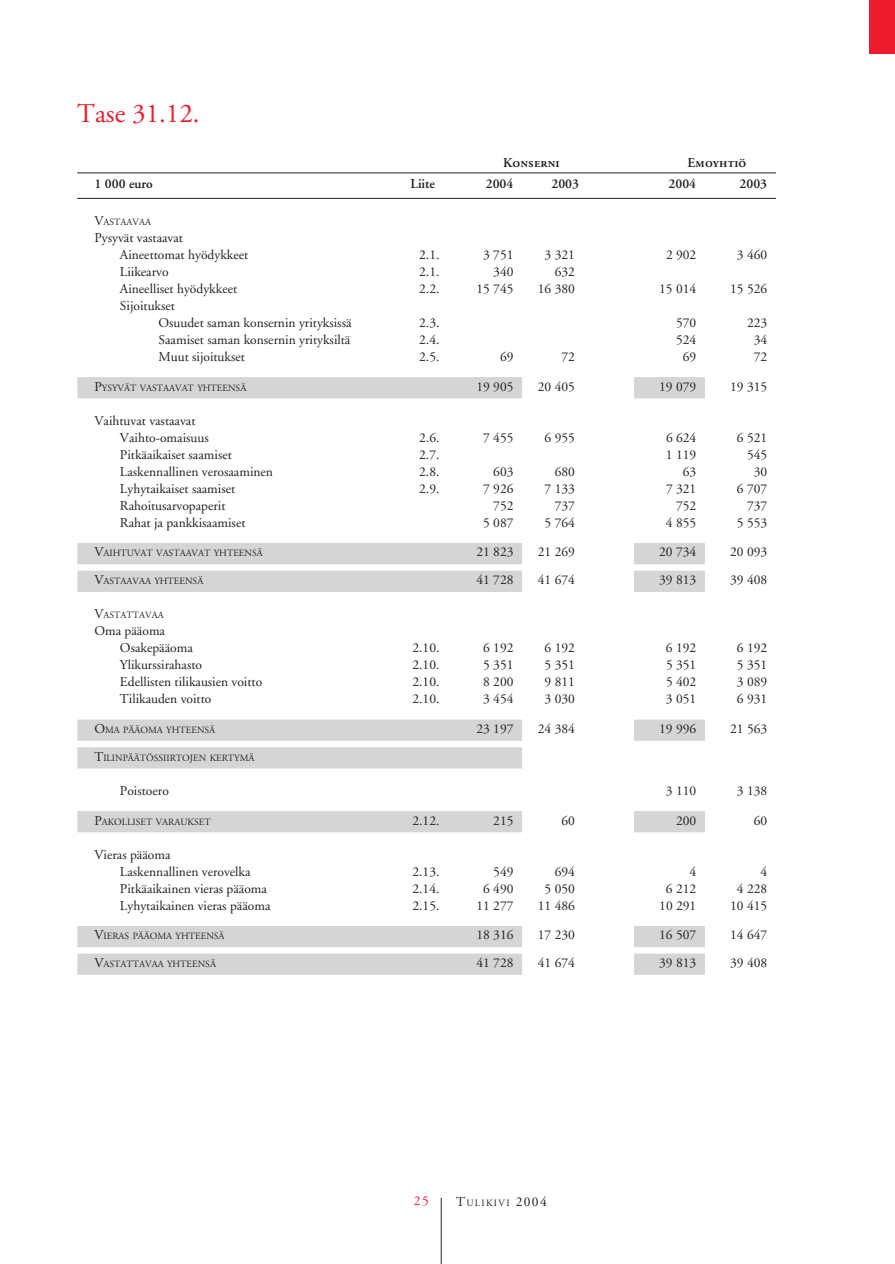
<style>
.page{position:relative;width:895px;height:1264px;background:#fff}
.page>*{position:absolute;margin:0;border:0;box-sizing:border-box;transform-origin:0 0}
.t1{font:27px "Adobe Garamond";color:#ed1b2d}
.t2{font:13.5px/17px "Adobe Garamond";color:#231f20}
.t3{font:600 13.5px "Adobe Garamond";color:#231f20}
.t4{font:13.5px "Adobe Garamond Semibold SC";letter-spacing:.01em;color:#231f20}
.t5{font:13.5px "Adobe Garamond";color:#ed1b2d}
.t6{font:9.6px "Adobe Garamond";color:#231f20}
.t7{font:9.6px "Adobe Garamond";letter-spacing:.14em;color:#231f20}
.s1{font-size:13.5px}
</style>
<div class="page">
<div style="left:868px;top:0;width:26px;height:54px;background:#ed1b2d"></div>
<hr style="left:441px;top:1197px;width:1px;height:66px;background:#231f20">
<svg style="left:77px;top:377px;width:627px;height:597px"></svg>
<hr style="left:77px;top:172px;width:698px;height:1px;background:#231f20">
<hr style="left:77px;top:198px;width:698px;height:1px;background:#231f20">
<h1 class="t1" style="left:77px;top:103px;width:124px">Tase 31.12.</h1>
<p class="t4" style="left:503px;top:157px;width:58px">Konserni</p>
<p class="t4" style="left:687px;top:157px;width:60px">Emoyhtiö</p>
<p class="t3" style="left:95px;top:178px;width:60px">1 000 euro</p>
<p class="t3" style="left:410px;top:178px;width:26px">Liite</p>
<p class="t3" style="left:485px;top:178px;width:29px">2004</p>
<p class="t3" style="left:551px;top:178px;width:29px">2003</p>
<p class="t3" style="left:668px;top:178px;width:29px">2004</p>
<p class="t3" style="left:739px;top:178px;width:29px">2003</p>
<p class="t6" style="left:94px;top:218px;width:58px"><span class="s1">V</span>ASTAAVAA</p>
<p class="t2" style="left:120px;top:230px;width:130px;text-indent:-26px">Pysyvät vastaavat<br>Aineettomat hyödykkeet</p>
<p class="t2" style="left:419px;top:247px;width:22px">2.1.</p>
<p class="t2" style="left:483px;top:247px;width:32px">3 751</p>
<p class="t2" style="left:544px;top:247px;width:32px">3 321</p>
<p class="t2" style="left:665px;top:247px;width:32px">2 902</p>
<p class="t2" style="left:736px;top:247px;width:32px">3 460</p>
<p class="t2" style="left:120px;top:264px;width:50px">Liikearvo</p>
<p class="t2" style="left:419px;top:264px;width:22px">2.1.</p>
<p class="t2" style="left:493px;top:264px;width:22px">340</p>
<p class="t2" style="left:554px;top:264px;width:22px">632</p>
<p class="t2" style="left:120px;top:281px;width:119px">Aineelliset hyödykkeet</p>
<p class="t2" style="left:419px;top:281px;width:22px">2.2.</p>
<p class="t2" style="left:476px;top:281px;width:39px">15 745</p>
<p class="t2" style="left:537px;top:281px;width:39px">16 380</p>
<p class="t2" style="left:659px;top:281px;width:39px">15 014</p>
<p class="t2" style="left:729px;top:281px;width:39px">15 526</p>
<p class="t2" style="left:158px;top:298px;width:194px;text-indent:-38px">Sijoitukset<br>Osuudet saman konsernin yrityksissä</p>
<p class="t2" style="left:419px;top:315px;width:22px">2.3.</p>
<p class="t2" style="left:675px;top:315px;width:22px">570</p>
<p class="t2" style="left:746px;top:315px;width:22px">223</p>
<p class="t2" style="left:158px;top:332px;width:193px">Saamiset saman konsernin yrityksiltä</p>
<p class="t2" style="left:419px;top:332px;width:22px">2.4.</p>
<p class="t2" style="left:675px;top:332px;width:22px">524</p>
<p class="t2" style="left:753px;top:332px;width:15px">34</p>
<p class="t2" style="left:158px;top:349px;width:88px">Muut sijoitukset</p>
<p class="t2" style="left:419px;top:349px;width:22px">2.5.</p>
<p class="t2" style="left:500px;top:349px;width:15px">69</p>
<p class="t2" style="left:561px;top:349px;width:15px">72</p>
<p class="t2" style="left:682px;top:349px;width:15px">69</p>
<p class="t2" style="left:753px;top:349px;width:15px">72</p>
<p class="t6" style="left:94px;top:383px;width:153px"><span class="s1">P</span>YSYVÄT VASTAAVAT YHTEENSÄ</p>
<p class="t2" style="left:476px;top:379px;width:39px">19 905</p>
<p class="t2" style="left:537px;top:379px;width:39px">20 405</p>
<p class="t2" style="left:659px;top:379px;width:39px">19 079</p>
<p class="t2" style="left:729px;top:379px;width:39px">19 315</p>
<p class="t2" style="left:120px;top:413px;width:90px;text-indent:-26px">Vaihtuvat vastaavat<br>Vaihto-omaisuus</p>
<p class="t2" style="left:419px;top:430px;width:22px">2.6.</p>
<p class="t2" style="left:483px;top:430px;width:32px">7 455</p>
<p class="t2" style="left:544px;top:430px;width:32px">6 955</p>
<p class="t2" style="left:665px;top:430px;width:32px">6 624</p>
<p class="t2" style="left:736px;top:430px;width:32px">6 521</p>
<p class="t2" style="left:120px;top:447px;width:113px">Pitkäaikaiset saamiset</p>
<p class="t2" style="left:419px;top:447px;width:22px">2.7.</p>
<p class="t2" style="left:665px;top:447px;width:32px">1 119</p>
<p class="t2" style="left:746px;top:447px;width:22px">545</p>
<p class="t2" style="left:120px;top:464px;width:154px">Laskennallinen verosaaminen</p>
<p class="t2" style="left:419px;top:464px;width:22px">2.8.</p>
<p class="t2" style="left:493px;top:464px;width:22px">603</p>
<p class="t2" style="left:554px;top:464px;width:22px">680</p>
<p class="t2" style="left:682px;top:464px;width:15px">63</p>
<p class="t2" style="left:753px;top:464px;width:15px">30</p>
<p class="t2" style="left:120px;top:481px;width:117px">Lyhytaikaiset saamiset</p>
<p class="t2" style="left:419px;top:481px;width:22px">2.9.</p>
<p class="t2" style="left:483px;top:481px;width:32px">7 926</p>
<p class="t2" style="left:544px;top:481px;width:32px">7 133</p>
<p class="t2" style="left:665px;top:481px;width:32px">7 321</p>
<p class="t2" style="left:736px;top:481px;width:32px">6 707</p>
<p class="t2" style="left:120px;top:498px;width:107px">Rahoitusarvopaperit</p>
<p class="t2" style="left:493px;top:498px;width:22px">752</p>
<p class="t2" style="left:554px;top:498px;width:22px">737</p>
<p class="t2" style="left:675px;top:498px;width:22px">752</p>
<p class="t2" style="left:746px;top:498px;width:22px">737</p>
<p class="t2" style="left:120px;top:515px;width:127px">Rahat ja pankkisaamiset</p>
<p class="t2" style="left:483px;top:515px;width:32px">5 087</p>
<p class="t2" style="left:544px;top:515px;width:32px">5 764</p>
<p class="t2" style="left:665px;top:515px;width:32px">4 855</p>
<p class="t2" style="left:736px;top:515px;width:32px">5 553</p>
<p class="t6" style="left:94px;top:549px;width:170px"><span class="s1">V</span>AIHTUVAT VASTAAVAT YHTEENSÄ</p>
<p class="t2" style="left:476px;top:545px;width:39px">21 823</p>
<p class="t2" style="left:537px;top:545px;width:39px">21 269</p>
<p class="t2" style="left:659px;top:545px;width:39px">20 734</p>
<p class="t2" style="left:729px;top:545px;width:39px">20 093</p>
<p class="t6" style="left:94px;top:577px;width:110px"><span class="s1">V</span>ASTAAVAA YHTEENSÄ</p>
<p class="t2" style="left:476px;top:572px;width:39px">41 728</p>
<p class="t2" style="left:537px;top:572px;width:39px">41 674</p>
<p class="t2" style="left:659px;top:572px;width:39px">39 813</p>
<p class="t2" style="left:729px;top:572px;width:39px">39 408</p>
<p class="t6" style="left:94px;top:611px;width:71px"><span class="s1">V</span>ASTATTAVAA</p>
<p class="t2" style="left:120px;top:623px;width:74px;text-indent:-26px">Oma pääoma<br>Osakepääoma</p>
<p class="t2" style="left:412px;top:640px;width:28px">2.10.</p>
<p class="t2" style="left:483px;top:640px;width:32px">6 192</p>
<p class="t2" style="left:544px;top:640px;width:32px">6 192</p>
<p class="t2" style="left:665px;top:640px;width:32px">6 192</p>
<p class="t2" style="left:736px;top:640px;width:32px">6 192</p>
<p class="t2" style="left:120px;top:657px;width:84px">Ylikurssirahasto</p>
<p class="t2" style="left:412px;top:657px;width:28px">2.10.</p>
<p class="t2" style="left:483px;top:657px;width:32px">5 351</p>
<p class="t2" style="left:544px;top:657px;width:32px">5 351</p>
<p class="t2" style="left:665px;top:657px;width:32px">5 351</p>
<p class="t2" style="left:736px;top:657px;width:32px">5 351</p>
<p class="t2" style="left:120px;top:674px;width:144px">Edellisten tilikausien voitto</p>
<p class="t2" style="left:412px;top:674px;width:28px">2.10.</p>
<p class="t2" style="left:483px;top:674px;width:32px">8 200</p>
<p class="t2" style="left:544px;top:674px;width:32px">9 811</p>
<p class="t2" style="left:665px;top:674px;width:32px">5 402</p>
<p class="t2" style="left:736px;top:674px;width:32px">3 089</p>
<p class="t2" style="left:120px;top:691px;width:93px">Tilikauden voitto</p>
<p class="t2" style="left:412px;top:691px;width:28px">2.10.</p>
<p class="t2" style="left:483px;top:691px;width:32px">3 454</p>
<p class="t2" style="left:544px;top:691px;width:32px">3 030</p>
<p class="t2" style="left:665px;top:691px;width:32px">3 051</p>
<p class="t2" style="left:736px;top:691px;width:32px">6 931</p>
<p class="t6" style="left:94px;top:726px;width:122px"><span class="s1">O</span>MA PÄÄOMA YHTEENSÄ</p>
<p class="t2" style="left:476px;top:721px;width:39px">23 197</p>
<p class="t2" style="left:537px;top:721px;width:39px">24 384</p>
<p class="t2" style="left:659px;top:721px;width:39px">19 996</p>
<p class="t2" style="left:729px;top:721px;width:39px">21 563</p>
<p class="t6" style="left:94px;top:753px;width:161px"><span class="s1">T</span>ILINPÄÄTÖSSIIRTOJEN KERTYMÄ</p>
<p class="t2" style="left:120px;top:783px;width:50px">Poistoero</p>
<p class="t2" style="left:665px;top:783px;width:32px">3 110</p>
<p class="t2" style="left:736px;top:783px;width:32px">3 138</p>
<p class="t6" style="left:94px;top:817px;width:118px"><span class="s1">P</span>AKOLLISET VARAUKSET</p>
<p class="t2" style="left:412px;top:812px;width:28px">2.12.</p>
<p class="t2" style="left:493px;top:812px;width:22px">215</p>
<p class="t2" style="left:561px;top:812px;width:15px">60</p>
<p class="t2" style="left:675px;top:812px;width:22px">200</p>
<p class="t2" style="left:753px;top:812px;width:15px">60</p>
<p class="t2" style="left:120px;top:846px;width:132px;text-indent:-26px">Vieras pääoma<br>Laskennallinen verovelka</p>
<p class="t2" style="left:412px;top:863px;width:28px">2.13.</p>
<p class="t2" style="left:493px;top:863px;width:22px">549</p>
<p class="t2" style="left:554px;top:863px;width:22px">694</p>
<p class="t2" style="left:689px;top:863px;width:8px">4</p>
<p class="t2" style="left:760px;top:863px;width:8px">4</p>
<p class="t2" style="left:120px;top:881px;width:148px">Pitkäaikainen vieras pääoma</p>
<p class="t2" style="left:412px;top:881px;width:28px">2.14.</p>
<p class="t2" style="left:483px;top:881px;width:32px">6 490</p>
<p class="t2" style="left:544px;top:881px;width:32px">5 050</p>
<p class="t2" style="left:665px;top:881px;width:32px">6 212</p>
<p class="t2" style="left:736px;top:881px;width:32px">4 228</p>
<p class="t2" style="left:120px;top:898px;width:152px">Lyhytaikainen vieras pääoma</p>
<p class="t2" style="left:412px;top:898px;width:28px">2.15.</p>
<p class="t2" style="left:476px;top:898px;width:39px">11 277</p>
<p class="t2" style="left:537px;top:898px;width:39px">11 486</p>
<p class="t2" style="left:659px;top:898px;width:39px">10 291</p>
<p class="t2" style="left:729px;top:898px;width:39px">10 415</p>
<p class="t6" style="left:94px;top:932px;width:132px"><span class="s1">V</span>IERAS PÄÄOMA YHTEENSÄ</p>
<p class="t2" style="left:476px;top:927px;width:39px">18 316</p>
<p class="t2" style="left:537px;top:927px;width:39px">17 230</p>
<p class="t2" style="left:659px;top:927px;width:39px">16 507</p>
<p class="t2" style="left:729px;top:927px;width:39px">14 647</p>
<p class="t6" style="left:94px;top:960px;width:123px"><span class="s1">V</span>ASTATTAVAA YHTEENSÄ</p>
<p class="t2" style="left:476px;top:955px;width:39px">41 728</p>
<p class="t2" style="left:537px;top:955px;width:39px">41 674</p>
<p class="t2" style="left:659px;top:955px;width:39px">39 813</p>
<p class="t2" style="left:729px;top:955px;width:39px">39 408</p>
<p class="t5" style="left:414px;top:1194px;width:16px">25</p>
<p class="t7" style="left:456px;top:1198px;width:92px"><span class="s1">T</span>ULIKIVI <span class="s1">2004</span></p>
</div>
